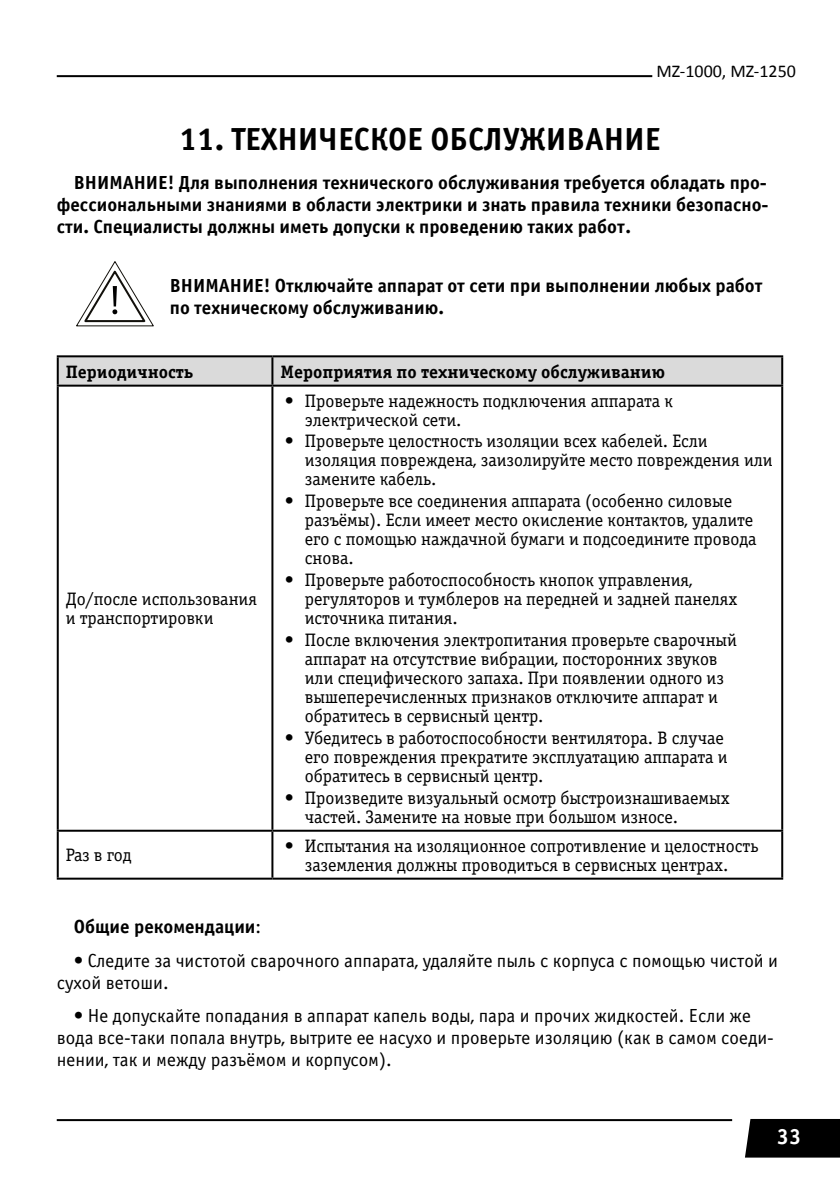
<style>
.page{position:relative;width:840px;height:1191px;background:#fff}
.page>*{position:absolute;margin:0;border:0;box-sizing:border-box;transform-origin:0 0}
.t1{font:700 32px "Officina Sans C";color:#000}
.t2{font:700 22px "Officina Serif C";color:#fff}
.t3{font:700 19px/22px "Officina Sans C";color:#000;text-align:justify}
.t4{font:19px/22px "Officina Sans C";color:#000}
.t5{font:18px/19px "Officina Serif Book C";color:#000}
.t6{font:700 18px "Officina Serif C";color:#000}
.t7{font:18px "Calibri";color:#000}
.s1{font-weight:400}
</style>
<div class="page">
<div style="left:745px;top:1119px;width:94px;height:38px;background:#000"></div>
<hr style="left:57px;top:1119px;width:674px;height:2px;background:#000">
<hr style="left:57px;top:75px;width:595px;height:2px;background:#000">
<svg style="left:76px;top:261px;width:77px;height:65px"></svg>
<svg style="left:59px;top:357px;width:721px;height:28px"></svg>
<hr style="left:57px;top:355px;width:215px;height:2px;background:#000">
<hr style="left:57px;top:357px;width:2px;height:28px;background:#000">
<hr style="left:272px;top:355px;width:510px;height:2px;background:#000">
<hr style="left:271px;top:357px;width:2px;height:28px;background:#000">
<hr style="left:780px;top:357px;width:2px;height:28px;background:#000">
<hr style="left:57px;top:385px;width:215px;height:2px;background:#000">
<hr style="left:57px;top:387px;width:2px;height:442px;background:#000">
<hr style="left:272px;top:385px;width:510px;height:2px;background:#000">
<hr style="left:271px;top:387px;width:2px;height:442px;background:#000">
<hr style="left:780px;top:387px;width:2px;height:442px;background:#000">
<hr style="left:57px;top:829px;width:215px;height:2px;background:#000">
<hr style="left:57px;top:831px;width:2px;height:46px;background:#000">
<hr style="left:272px;top:829px;width:510px;height:2px;background:#000">
<hr style="left:271px;top:831px;width:2px;height:46px;background:#000">
<hr style="left:780px;top:831px;width:2px;height:46px;background:#000">
<hr style="left:57px;top:877px;width:215px;height:2px;background:#000">
<hr style="left:272px;top:877px;width:510px;height:2px;background:#000">
<p class="t7" style="left:656px;top:60px;width:141px">MZ-1000, MZ-1250</p>
<h1 class="t1" style="left:179px;top:121px;width:483px">11. ТЕХНИЧЕСКОЕ ОБСЛУЖИВАНИЕ</h1>
<p class="t3" style="left:57px;top:172px;width:713px;text-indent:17px">ВНИМАНИЕ! Для выполнения технического обслуживания требуется обладать про&shy;фессиональными знаниями в области электрики и знать правила техники безопасно&shy;сти. Специалисты должны иметь допуски к проведению таких работ.</p>
<p class="t3" style="left:170px;top:275px;width:593px">ВНИМАНИЕ! Отключайте аппарат от сети при выполнении любых работ по техническому обслуживанию.</p>
<p class="t6" style="left:66px;top:361px;width:129px">Периодичность</p>
<p class="t6" style="left:280px;top:361px;width:386px">Мероприятия по техническому обслуживанию</p>
<p class="t5" style="left:66px;top:590px;width:192px">До/после использования и транспортировки</p>
<p class="t5" style="left:304px;top:391px;width:369px;text-indent:-20px">• Проверьте надежность подключения аппарата к электрической сети.</p>
<p class="t5" style="left:304px;top:432px;width:469px;text-indent:-20px">• Проверьте целостность изоляции всех кабелей. Если изоляция повреждена, заизолируйте место повреждения или замените кабель.</p>
<p class="t5" style="left:304px;top:492px;width:453px;text-indent:-20px">• Проверьте все соединения аппарата (особенно силовые разъёмы). Если имеет место окисление контактов, удалите его с помощью наждачной бумаги и подсоедините провода снова.</p>
<p class="t5" style="left:304px;top:571px;width:434px;text-indent:-20px">• Проверьте работоспособность кнопок управления, регуляторов и тумблеров на передней и задней панелях источника питания.</p>
<p class="t5" style="left:304px;top:631px;width:433px;text-indent:-20px">• После включения электропитания проверьте сварочный аппарат на отсутствие вибрации, посторонних звуков или специфического запаха. При появлении одного из вышеперечисленных признаков отключите аппарат и обратитесь в сервисный центр.</p>
<p class="t5" style="left:304px;top:729px;width:424px;text-indent:-20px">• Убедитесь в работоспособности вентилятора. В случае его повреждения прекратите эксплуатацию аппарата и обратитесь в сервисный центр.</p>
<p class="t5" style="left:304px;top:788px;width:426px;text-indent:-20px">• Произведите визуальный осмотр быстроизнашиваемых частей. Замените на новые при большом износе.</p>
<p class="t5" style="left:66px;top:846px;width:67px">Раз в год</p>
<p class="t5" style="left:285px;top:836px;width:474px;text-align:center">• Испытания на изоляционное сопротивление и целостность заземления должны проводиться в сервисных центрах.</p>
<p class="t3" style="left:74px;top:916px;width:189px">Общие рекомендации<span class="s1">:</span></p>
<p class="t4" style="left:57px;top:949px;width:722px;text-indent:17px">• Следите за чистотой сварочного аппарата, удаляйте пыль с корпуса с помощью чистой и сухой ветоши.</p>
<p class="t4" style="left:57px;top:1005px;width:718px;text-indent:17px">• Не допускайте попадания в аппарат капель воды, пара и прочих жидкостей. Если же вода все-таки попала внутрь, вытрите ее насухо и проверьте изоляцию (как в самом соеди&shy;нении, так и между разъёмом и корпусом).</p>
<p class="t2" style="left:776px;top:1124px;width:26px">33</p>
</div>
